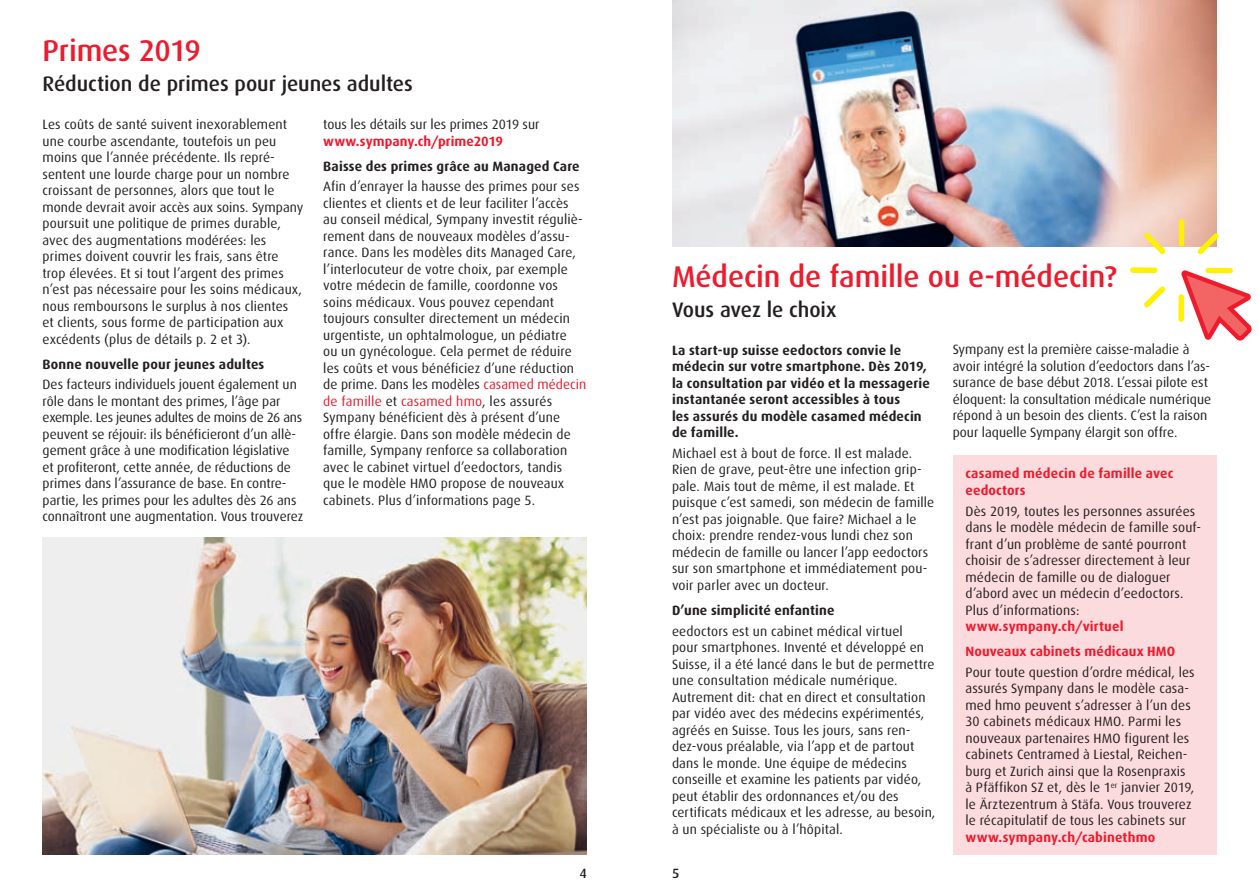
<style>
.page{position:relative;width:1259px;height:893px;background:#fff}
.page>*{position:absolute;margin:0;border:0;box-sizing:border-box;transform-origin:0 0}
.t1{font:500 30px "Dax";letter-spacing:-.005em;color:#ee1b2d}
.t2{font:500 21px "Dax";color:#231f20}
.t3{font:13.5px/16.5px "Dax";letter-spacing:.01em;color:#231f20}
.t4{font:700 13.5px/16.5px "Dax";letter-spacing:.015em;color:#231f20}
.t5{font:700 13.5px/16.5px "Dax";letter-spacing:.01em;color:#ee1b2d}
.t6{font:500 13.5px "Dax";color:#231f20}
.s1{color:#ee1b2d}
</style>
<div class="page">
<div style="left:952px;top:455px;width:264px;height:400px;background:#fcdbde"></div>
<img style="left:43px;top:538px;width:544px;height:317px">
<img style="left:672px;top:0;width:544px;height:247px">
<svg style="left:1144px;top:286px;width:21px;height:22px"></svg>
<div style="left:1130px;top:268px;width:27px;height:5px;border:2px solid #fff101;border-radius:2px"></div>
<svg style="left:1143px;top:232px;width:23px;height:22px"></svg>
<div style="left:1179px;top:219px;width:5px;height:27px;border:2px solid #fff101;border-radius:2px"></div>
<svg style="left:1196px;top:232px;width:23px;height:23px"></svg>
<svg style="left:1178px;top:267px;width:74px;height:74px"></svg>
<h1 class="t1" style="left:43px;top:34px;width:160px">Primes 2019</h1>
<h2 class="t2" style="left:43px;top:72px;width:372px">Réduction de primes pour jeunes adultes</h2>
<p class="t3" style="left:43px;top:116px;width:262px">Les coûts de santé suivent inexorablement une courbe ascendante, toutefois un peu moins que l’année précédente. Ils repré&shy;sentent une lourde charge pour un nombre croissant de personnes, alors que tout le monde devrait avoir accès aux soins. Sympany poursuit une politique de primes durable, avec des augmentations modérées: les primes doivent couvrir les frais, sans être trop élevées. Et si tout l’argent des primes n’est pas nécessaire pour les soins médicaux, nous remboursons le surplus à nos clientes<br>et clients, sous forme de participation aux excédents (plus de détails p. 2 et 3).</p>
<p class="t4" style="left:43px;top:356px;width:223px">Bonne nouvelle pour jeunes adultes</p>
<p class="t3" style="left:43px;top:377px;width:262px">Des facteurs individuels jouent également un rôle dans le montant des primes, l’âge par exemple. Les jeunes adultes de moins de 26 ans peuvent se réjouir: ils bénéficieront d’un allè&shy;gement grâce à une modification législative et profiteront, cette année, de réductions de primes dans l’assurance de base. En contre&shy;partie, les primes pour les adultes dès 26 ans connaîtront une augmentation. Vous trouverez</p>
<p class="t3" style="left:323px;top:116px;width:218px">tous les détails sur les primes 2019 sur</p>
<p class="t5" style="left:323px;top:133px;width:181px">www.sympany.ch/prime2019</p>
<p class="t4" style="left:323px;top:158px;width:258px">Baisse des primes grâce au Managed Care</p>
<p class="t3" style="left:323px;top:179px;width:264px">Afin d’enrayer la hausse des primes pour ses clientes et clients et de leur faciliter l’accès<br>au conseil médical, Sympany investit réguliè&shy;rement dans de nouveaux modèles d’assu&shy;rance. Dans les modèles dits Managed Care, l’interlocuteur de votre choix, par exemple votre médecin de famille, coordonne vos soins médicaux. Vous pouvez cependant toujours consulter directement un médecin urgentiste, un ophtalmologue, un pédiatre<br>ou un gynécologue. Cela permet de réduire les coûts et vous bénéficiez d’une réduction de prime. Dans les modèles <span class="s1">casamed médecin de famille</span> et <span class="s1">casamed hmo</span>, les assurés Sympany bénéficient dès à présent d’une offre élargie. Dans son modèle médecin de famille, Sympany renforce sa collaboration avec le cabinet virtuel d’eedoctors, tandis que le modèle HMO propose de nouveaux cabinets. Plus d’informations page 5.</p>
<h1 class="t1" style="left:672px;top:260px;width:446px">Médecin de famille ou e-médecin?</h1>
<h2 class="t2" style="left:672px;top:298px;width:166px">Vous avez le choix</h2>
<p class="t4" style="left:672px;top:342px;width:259px">La start-up suisse eedoctors convie le médecin sur votre smartphone. Dès 2019, la consultation par vidéo et la messagerie instantanée seront accessibles à tous<br>les assurés du modèle casamed médecin de famille.</p>
<p class="t3" style="left:672px;top:445px;width:264px">Michael est à bout de force. Il est malade.<br>Rien de grave, peut-être une infection grip&shy;pale. Mais tout de même, il est malade. Et puisque c’est samedi, son médecin de famille n’est pas joignable. Que faire? Michael a le choix: prendre rendez-vous lundi chez son médecin de famille ou lancer l’app eedoctors sur son smartphone et immédiatement pou&shy;voir parler avec un docteur.</p>
<p class="t4" style="left:672px;top:602px;width:164px">D’une simplicité enfantine</p>
<p class="t3" style="left:672px;top:623px;width:265px">eedoctors est un cabinet médical virtuel<br>pour smartphones. Inventé et développé en Suisse, il a été lancé dans le but de permettre une consultation médicale numérique.<br>Autrement dit: chat en direct et consultation par vidéo avec des médecins expérimentés, agréés en Suisse. Tous les jours, sans ren&shy;dez-vous préalable, via l’app et de partout dans le monde. Une équipe de médecins conseille et examine les patients par vidéo, peut établir des ordonnances et/ou des certificats médicaux et les adresse, au besoin, à un spécialiste ou à l’hôpital.</p>
<p class="t3" style="left:952px;top:342px;width:260px">Sympany est la première caisse-maladie à avoir intégré la solution d’eedoctors dans l’as&shy;surance de base début 2018. L’essai pilote est éloquent: la consultation médicale numérique répond à un besoin des clients. C’est la raison pour laquelle Sympany élargit son offre.</p>
<p class="t5" style="left:965px;top:466px;width:209px">casamed médecin de famille avec eedoctors</p>
<p class="t3" style="left:965px;top:503px;width:237px">Dès 2019, toutes les personnes assurées dans le modèle médecin de famille souf&shy;frant d’un problème de santé pourront choisir de s’adresser directement à leur médecin de famille ou de dialoguer d’abord avec un médecin d’eedoctors.<br>Plus d’informations:</p>
<p class="t5" style="left:965px;top:614px;width:211px;line-height:25px">www.sympany.ch/virtuel<br>Nouveaux cabinets médicaux HMO</p>
<p class="t3" style="left:965px;top:664px;width:231px">Pour toute question d’ordre médical, les assurés Sympany dans le modèle casa&shy;med hmo peuvent s’adresser à l’un des 30 cabinets médicaux HMO. Parmi les nouveaux partenaires HMO figurent les cabinets Centramed à Liestal, Reichen&shy;burg et Zurich ainsi que la Rosenpraxis à Pfäffikon SZ et, dès le 1<sup>er</sup> janvier 2019, le Ärztezentrum à Stäfa. Vous trouverez le récapitulatif de tous les cabinets sur</p>
<p class="t5" style="left:965px;top:829px;width:191px">www.sympany.ch/cabinethmo</p>
<p class="t6" style="left:579px;top:866px;width:9px">4</p>
<p class="t6" style="left:672px;top:866px;width:9px">5</p>
</div>
